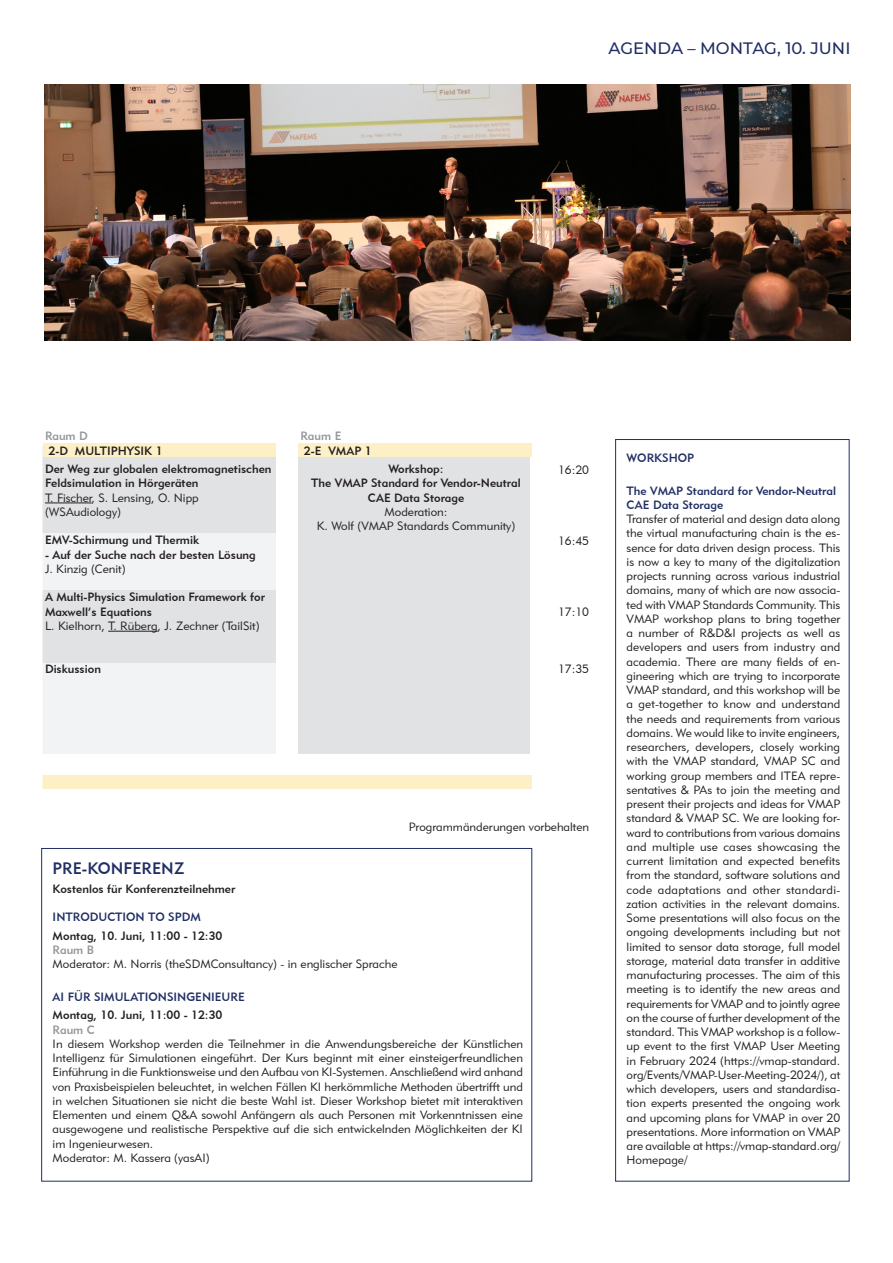
<style>
.page{position:relative;width:893px;height:1263px;background:#fff}
.page>*{position:absolute;margin:0;border:0;box-sizing:border-box;transform-origin:0 0}
.Kopf{font:500 16.5px "Montserrat";color:#202e63}
.Fließtext_Tabelle_Vortragstitel_Session{font:16.5px "Geometric 415 BT Medium A";color:#202e63}
.Fließtext_Tabelle_Vortragender{font:12px/14.2px "Geometric 415 BT Lite A";color:#231f20;text-align:justify}
.Fließtext_Tabelle_Vortragstitel{font:12px/14.2px "Geometric 415 BT Medium A";color:#231f20}
.Fließtext_Tabelle_Vortragstitel_Session-2{font:12px/14.2px "Geometric 415 BT Lite A";color:#231f20}
.Fließtext_Tabelle_Vortragstitel-2{font:12px/14.2px "Geometric 415 BT Medium A";color:#202e63}
.Fließtext_Tabelle_Vortragstitel_Session-3{font:12px "Geometric 415 BT Medium A";color:#202e63}
.Fließtext_Tabelle_Vortragstitel_Session-4{font:12px "Geometric 415 BT Medium A";color:#231f20}
.Fließtext_Tabelle_Zeit{font:12px "Geometric 415 BT Lite A";color:#231f20}
.Fließtext_Tabelle_Vortragstitel-3{font:12px "Geometric 415 BT Medium A";color:#939598}
.s1{font-family:"Geometric 415 BT Medium A"}
.s2{font-family:"Geometric 415 BT Medium A";color:#939598}
.s3{color:#939598}
</style>
<div class="page">
<div style="left:298px;top:446px;width:233px;height:307px;background:#e1e2e4"></div>
<div style="left:43px;top:446px;width:233px;height:301px;background:#e1e2e4"></div>
<div style="left:43px;top:443px;width:233px;height:14px;background:#fef0c6"></div>
<div style="left:0;top:776px;width:531px;height:13px;background:#fef0c6"></div>
<div style="left:0;top:533px;width:276px;height:57px;background:#f2f3f4"></div>
<div style="left:0;top:663px;width:276px;height:90px;background:#f2f3f4"></div>
<hr style="left:45px;top:503px;width:47px;height:1px;background:#231f20">
<hr style="left:108px;top:631px;width:50px;height:1px;background:#231f20">
<svg style="left:0;top:446px;width:43px;height:343px"></svg>
<img style="left:44px;top:85px;width:806px;height:256px">
<div style="left:41px;top:848px;width:491px;height:333px;border:1px solid #202e63"></div>
<div style="left:298px;top:443px;width:234px;height:14px;background:#fef0c6"></div>
<div style="left:615px;top:439px;width:234px;height:742px;border:1px solid #202e63"></div>
<p class="Kopf" style="left:608px;top:37px;width:244px">AGENDA – MONTAG, 10. JUNI</p>
<p class="Fließtext_Tabelle_Vortragstitel-3" style="left:45px;top:429px;width:44px">Raum D</p>
<p class="Fließtext_Tabelle_Vortragstitel_Session-4" style="left:48px;top:443px;width:116px">2-D MULTIPHYSIK 1</p>
<p class="Fließtext_Tabelle_Vortragstitel" style="left:45px;top:462px;width:228px">Der Weg zur globalen elektromagnetischen<br>Feldsimulation in Hörgeräten</p>
<p class="Fließtext_Tabelle_Vortragender" style="left:45px;top:490px;width:155px">T. Fischer, S. Lensing, O. Nipp (WSAudiology)</p>
<p class="Fließtext_Tabelle_Vortragstitel" style="left:45px;top:533px;width:155px">EMV-Schirmung und Thermik</p>
<p class="Fließtext_Tabelle_Vortragstitel" style="left:45px;top:547px;width:212px">- Auf der Suche nach der besten Lösung</p>
<p class="Fließtext_Tabelle_Vortragender" style="left:45px;top:561px;width:82px">J. Kinzig (Cenit)</p>
<p class="Fließtext_Tabelle_Vortragstitel" style="left:45px;top:590px;width:221px">A Multi-Physics Simulation Framework for<br>Maxwell‘s Equations</p>
<p class="Fließtext_Tabelle_Vortragender" style="left:45px;top:618px;width:216px">L. Kielhorn, T. Rüberg, J. Zechner (TailSit)</p>
<p class="Fließtext_Tabelle_Vortragstitel" style="left:45px;top:661px;width:57px">Diskussion</p>
<p class="Fließtext_Tabelle_Vortragstitel-3" style="left:301px;top:429px;width:42px">Raum E</p>
<p class="Fließtext_Tabelle_Vortragstitel_Session-4" style="left:304px;top:443px;width:69px">2-E VMAP 1</p>
<p class="Fließtext_Tabelle_Vortragstitel" style="left:388px;top:462px;width:57px">Workshop:</p>
<p class="Fließtext_Tabelle_Vortragstitel" style="left:311px;top:476px;width:211px;text-align:center">The VMAP Standard for Vendor-Neutral<br>CAE Data Storage</p>
<p class="Fließtext_Tabelle_Vortragender" style="left:317px;top:504px;width:200px;text-align:center">Moderation:<br>K. Wolf (VMAP Standards Community)</p>
<p class="Fließtext_Tabelle_Zeit" style="left:558px;top:462px;width:33px">16:20</p>
<p class="Fließtext_Tabelle_Zeit" style="left:558px;top:533px;width:33px">16:45</p>
<p class="Fließtext_Tabelle_Zeit" style="left:558px;top:604px;width:33px">17:10</p>
<p class="Fließtext_Tabelle_Zeit" style="left:558px;top:661px;width:33px">17:35</p>
<p class="Fließtext_Tabelle_Vortragender" style="left:409px;top:819px;width:182px">Programmänderungen vorbehalten</p>
<p class="Fließtext_Tabelle_Vortragstitel_Session" style="left:53px;top:858px;width:134px">PRE-KONFERENZ</p>
<p class="Fließtext_Tabelle_Vortragstitel" style="left:53px;top:881px;width:184px">Kostenlos für Konferenzteilnehmer</p>
<p class="Fließtext_Tabelle_Vortragstitel_Session-3" style="left:53px;top:909px;width:150px">INTRODUCTION TO SPDM</p>
<p class="Fließtext_Tabelle_Vortragstitel_Session-2" style="left:53px;top:928px;width:346px"><span class="s1">Montag, 10. Juni, 11:00 - 12:30<br></span><span class="s2">Raum B<br></span>Moderator: M. Norris (theSDMConsultancy) - in englischer Sprache</p>
<p class="Fließtext_Tabelle_Vortragstitel-2" style="left:53px;top:989px;width:194px">AI FÜR SIMULATIONSINGENIEURE</p>
<p class="Fließtext_Tabelle_Vortragstitel" style="left:53px;top:1008px;width:171px">Montag, 10. Juni, 11:00 - 12:30<br><span class="s3">Raum C</span></p>
<p class="Fließtext_Tabelle_Vortragender" style="left:53px;top:1036px;width:472px">In diesem Workshop werden die Teilnehmer in die Anwendungsbereiche der Künstlichen Intelligenz für Simulationen eingeführt. Der Kurs beginnt mit einer einsteigerfreundlichen Einführung in die Funktionsweise und den Aufbau von KI-Systemen. Anschließend wird anhand von Praxisbeispielen beleuchtet, in welchen Fällen KI herkömmliche Methoden übertrifft und in welchen Situationen sie nicht die beste Wahl ist. Dieser Workshop bietet mit interaktiven Elementen und einem Q&amp;A sowohl Anfängern als auch Personen mit Vorkenntnissen eine ausgewogene und realistische Perspektive auf die sich entwickelnden Möglichkeiten der KI im Ingenieurwesen.</p>
<p class="Fließtext_Tabelle_Vortragender" style="left:53px;top:1150px;width:158px">Moderator: M. Kassera (yasAI)</p>
<p class="Fließtext_Tabelle_Vortragstitel_Session-3" style="left:627px;top:450px;width:69px">WORKSHOP</p>
<p class="Fließtext_Tabelle_Vortragstitel-2" style="left:627px;top:483px;width:211px">The VMAP Standard for Vendor-Neutral<br>CAE Data Storage</p>
<p class="Fließtext_Tabelle_Vortragender" style="left:627px;top:511px;width:215px">Transfer of material and design data along the virtual manufacturing chain is the es&shy;sence for data driven design process. This is now a key to many of the digitalization projects running across various industrial domains, many of which are now associa&shy;ted with VMAP Standards Community. This VMAP workshop plans to bring together a number of R&amp;D&amp;I projects as well as developers and users from industry and academia. There are many fields of en&shy;gineering which are trying to incorporate VMAP standard, and this workshop will be a get-together to know and understand the needs and requirements from various domains. We would like to invite engineers, researchers, developers, closely working with the VMAP standard, VMAP SC and working group members and ITEA repre&shy;sentatives &amp; PAs to join the meeting and present their projects and ideas for VMAP standard &amp; VMAP SC. We are looking for&shy;ward to contributions from various domains and multiple use cases showcasing the current limitation and expected benefits from the standard, software solutions and code adaptations and other standardi&shy;zation activities in the relevant domains.<br>Some presentations will also focus on the ongoing developments including but not limited to sensor data storage, full model storage, material data transfer in additive manufacturing processes. The aim of this meeting is to identify the new areas and requirements for VMAP and to jointly agree on the course of further development of the standard. This VMAP workshop is a follow&shy;up event to the first VMAP User Meeting in February 2024 (https://vmap-standard. org/Events/VMAP-User-Meeting-2024/), at which developers, users and standardisa&shy;tion experts presented the ongoing work and upcoming plans for VMAP in over 20 presentations. More information on VMAP are available at https://vmap-standard.org/ Homepage/</p>
</div>
